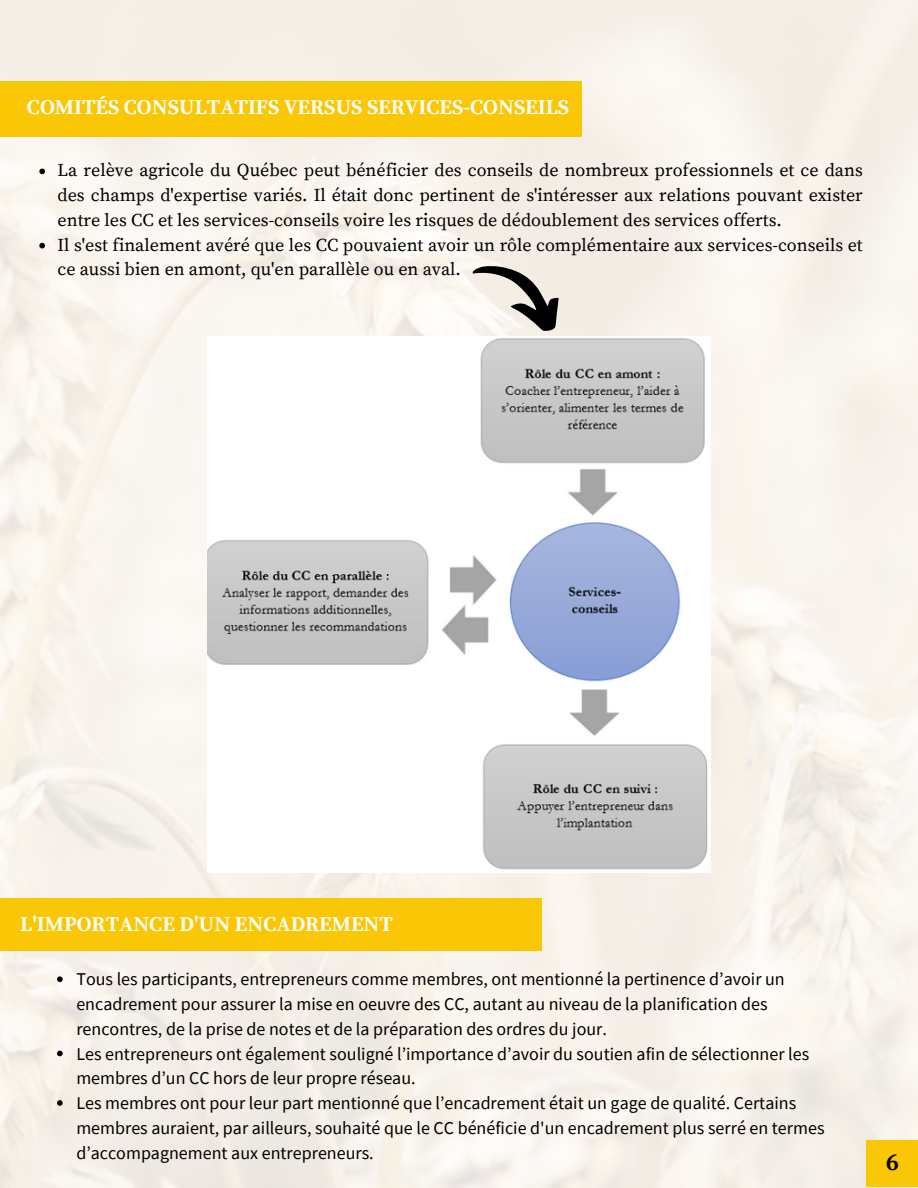
<style>
.page{position:relative;width:918px;height:1188px;background:#fff}
.page>*{position:absolute;margin:0;border:0;box-sizing:border-box;transform-origin:0 0}
.t1{font:700 24px "Source Serif Pro";color:#000}
.t2{font:700 21px "Source Serif Pro";color:#fff}
.t3{font:18px/24.8px "Source Sans Pro";color:#000}
.t4{font:18px/24.8px "Source Serif Pro";color:#000;text-align:justify}
</style>
<div class="page">
<img style="left:0;top:0;width:918px;height:1188px">
<img style="left:207px;top:336px;width:503px;height:537px">
<div style="left:0;top:81px;width:582px;height:55px;background:#fac707"></div>
<svg style="left:469px;top:247px;width:102px;height:89px"></svg>
<svg style="left:39px;top:169px;width:6px;height:5px"></svg>
<svg style="left:39px;top:243px;width:6px;height:5px"></svg>
<svg style="left:57px;top:976px;width:6px;height:6px"></svg>
<svg style="left:57px;top:1051px;width:6px;height:5px"></svg>
<svg style="left:57px;top:1100px;width:6px;height:6px"></svg>
<div style="left:0;top:899px;width:541px;height:51px;background:#fac707"></div>
<div style="left:867px;top:1141px;width:51px;height:46px;background:#fac707"></div>
<p class="t2" style="left:27px;top:94px;width:544px">COMITÉS CONSULTATIFS VERSUS SERVICES-CONSEILS</p>
<p class="t4" style="left:58px;top:159px;width:807px">La relève agricole du Québec peut bénéficier des conseils de nombreux professionnels et ce dans des champs d'expertise variés. Il était donc pertinent de s'intéresser aux relations pouvant exister entre les CC et les services-conseils voire les risques de dédoublement des services offerts.</p>
<p class="t4" style="left:58px;top:233px;width:807px">Il s'est finalement avéré que les CC pouvaient avoir un rôle complémentaire aux services-conseils et ce aussi bien en amont, qu'en parallèle ou en aval.</p>
<p class="t2" style="left:20px;top:912px;width:374px">L'IMPORTANCE D'UN ENCADREMENT</p>
<p class="t3" style="left:76px;top:967px;width:710px">Tous les participants, entrepreneurs comme membres, ont mentionné la pertinence d’avoir un encadrement pour assurer la mise en oeuvre des CC, autant au niveau de la planification des rencontres, de la prise de notes et de la préparation des ordres du jour.</p>
<p class="t3" style="left:76px;top:1041px;width:734px">Les entrepreneurs ont également souligné l’importance d’avoir du soutien afin de sélectionner les membres d’un CC hors de leur propre réseau.</p>
<p class="t3" style="left:76px;top:1090px;width:750px">Les membres ont pour leur part mentionné que l’encadrement était un gage de qualité. Certains membres auraient, par ailleurs, souhaité que le CC bénéficie d'un encadrement plus serré en termes d’accompagnement aux entrepreneurs.</p>
<p class="t1" style="left:886px;top:1148px;width:14px">6</p>
</div>
